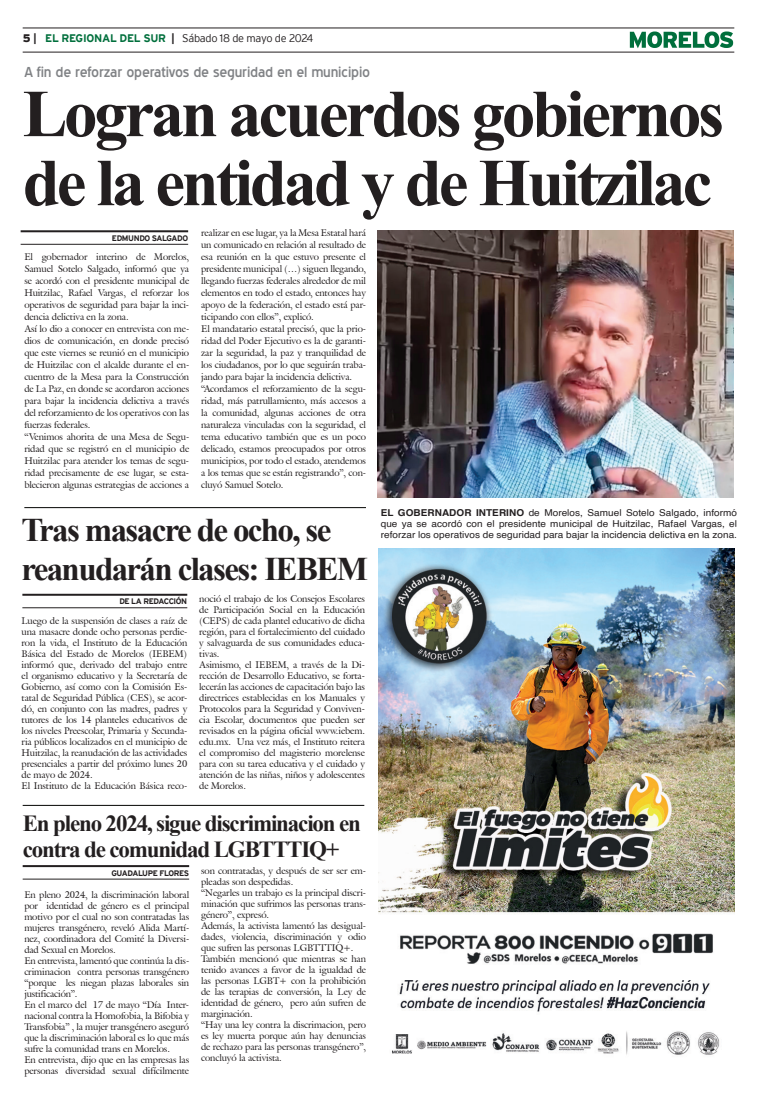
<style>
.page{position:relative;width:757px;height:1106px;background:#fff}
.page>*{position:absolute;margin:0;border:0;box-sizing:border-box;transform-origin:0 0}
.t1{font:700 67px/69px "Times New Roman";letter-spacing:-.05em;color:#231f20}
.t2{font:700 33px/39px "Times New Roman";letter-spacing:-.05em;color:#231f20}
.t3{font:700 23px/26px "Times New Roman";letter-spacing:-.05em;color:#231f20}
.t4{font:14px "Blue Highway";letter-spacing:-.015em;color:#808285;scale:1.05 1}
.t5{font:300 11px "Interstate";letter-spacing:-.025em;color:#231f20}
.t6{font:9.5px/11px "Galliard IT Cby BT";letter-spacing:-.01em;color:#231f20}
.t7{font:9.5px/11px "Helvetica";letter-spacing:.005em;color:#231f20;text-align:justify;scale:1.05 1}
.t8{font:700 8px "Interstate";letter-spacing:-.05em;color:#231f20}
.s1{font-weight:900}
.s2{font-weight:700}
.s3{font-weight:700;color:#006f3c}
</style>
<div class="page">
<hr style="left:23px;top:28px;width:711px;height:1px;background:#231f20">
<hr style="left:23px;top:52px;width:711px;height:1px;background:#231f20">
<svg style="left:630px;top:31px;width:103px;height:17px"></svg>
<img style="left:378px;top:548px;width:356px;height:507px">
<hr style="left:23px;top:865px;width:166px;height:2px;background:#231f20">
<hr style="left:23px;top:878px;width:166px;height:1px;background:#231f20">
<hr style="left:23px;top:805px;width:341px;height:1px;background:#040503">
<hr style="left:22px;top:594px;width:165px;height:2px;background:#231f20">
<hr style="left:22px;top:607px;width:165px;height:1px;background:#231f20">
<hr style="left:24px;top:507px;width:342px;height:1px;background:#040503">
<hr style="left:21px;top:230px;width:167px;height:2px;background:#231f20">
<hr style="left:21px;top:244px;width:167px;height:1px;background:#231f20">
<img style="left:378px;top:230px;width:355px;height:267px">
<p class="t5" style="left:23px;top:32px;width:292px"><span class="s1">5</span> <span class="s2">|</span> <span class="s3">EL REGIONAL DEL SUR</span> <span class="s2">|</span> Sábado 18 de mayo de 2024</p>
<h3 class="t4" style="left:24px;top:63px;width:331px">A fin de reforzar operativos de seguridad en el municipio</h3>
<h1 class="t1" style="left:23px;top:77px;width:703px">Logran acuerdos gobiernos de la entidad y de Huitzilac</h1>
<p class="t8" style="left:112px;top:234px;width:78px">EDMUNDO SALGADO</p>
<p class="t6" style="left:201px;top:226px;width:166px;line-height:12px">realizar en ese lugar, ya la Mesa Estatal hará un comunicado en relación al resultado de esa reunión en la que estuvo presente el presidente municipal (…) siguen llegando, llegando fuerzas federales alrededor de mil elementos en todo el estado, entonces hay apoyo de la federación, el estado está par&shy;ticipando con ellos”, explicó.<br>El mandatario estatal precisó, que la prio&shy;ridad del Poder Ejecutivo es la de garanti&shy;zar la seguridad, la paz y tranquilidad de los ciudadanos, por lo que seguirán traba&shy;jando para bajar la incidencia delictiva. “Acordamos el reforzamiento de la segu&shy;ridad, más patrullamiento, más accesos a la comunidad, algunas acciones de otra naturaleza vinculadas con la seguridad, el tema educativo también que es un poco delicado, estamos preocupados por otros municipios, por todo el estado, atendemos a los temas que se están registrando”, con&shy;cluyó Samuel Sotelo.</p>
<p class="t6" style="left:24px;top:250px;width:166px;line-height:12px">El gobernador interino de Morelos, Samuel Sotelo Salgado, informó que ya se acordó con el presidente municipal de Huitzilac, Rafael Vargas, el reforzar los operativos de seguridad para bajar la inci&shy;dencia delictiva en la zona.<br>Así lo dio a conocer en entrevista con me&shy;dios de comunicación, en donde precisó que este viernes se reunió en el municipio de Huitzilac con el alcalde durante el en&shy;cuentro de la Mesa para la Construcción de La Paz, en donde se acordaron acciones para bajar la incidencia delictiva a través del reforzamiento de los operativos con las fuerzas federales.<br>“Venimos ahorita de una Mesa de Segu&shy;ridad que se registró en el municipio de Huitzilac para atender los temas de segu&shy;ridad precisamente de ese lugar, se esta&shy;blecieron algunas estrategias de acciones a</p>
<h2 class="t2" style="left:21px;top:510px;width:348px">Tras masacre de ocho, se reanudarán clases: IEBEM</h2>
<p class="t8" style="left:119px;top:597px;width:69px">DE LA REDACCIÓN</p>
<p class="t6" style="left:199px;top:593px;width:167px">noció el trabajo de los Consejos Escolares de Participación Social en la Educación (CEPS) de cada plantel educativo de dicha región, para el fortalecimiento del cuidado y salvaguarda de sus comunidades educa&shy;tivas.<br>Asimismo, el IEBEM, a través de la Di&shy;rección de Desarrollo Educativo, se forta&shy;lecerán las acciones de capacitación bajo las directrices establecidas en los Manuales y Protocolos para la Seguridad y Conviven&shy;cia Escolar, documentos que pueden ser revisados en la página oficial www.iebem. edu.mx. Una vez más, el Instituto reitera el compromiso del magisterio morelense para con su tarea educativa y el cuidado y atención de las niñas, niños y adolescentes de Morelos.</p>
<p class="t6" style="left:22px;top:615px;width:167px">Luego de la suspensión de clases a raíz de una masacre donde ocho personas perdie&shy;ron la vida, el Instituto de la Educación Básica del Estado de Morelos (IEBEM) informó que, derivado del trabajo entre el organismo educativo y la Secretaría de Gobierno, así como con la Comisión Es&shy;tatal de Seguridad Pública (CES), se acor&shy;dó, en conjunto con las madres, padres y tutores de los 14 planteles educativos de los niveles Preescolar, Primaria y Secunda&shy;ria públicos localizados en el municipio de Huitzilac, la reanudación de las actividades presenciales a partir del próximo lunes 20 de mayo de 2024.<br>El Instituto de la Educación Básica reco-</p>
<h3 class="t3" style="left:23px;top:809px;width:340px">En pleno 2024, sigue discriminacion en contra de comunidad LGBTTTIQ+</h3>
<p class="t8" style="left:111px;top:868px;width:79px">GUADALUPE FLORES</p>
<p class="t6" style="left:201px;top:864px;width:166px">son contratadas, y después de ser ser em&shy;pleadas son despedidas.<br>“Negarles un trabajo es la principal discri&shy;minación que sufrimos las personas trans&shy;género”, expresó.<br>Además, la activista lamentó las desigual&shy;dades, violencia, discriminación y odio que sufren las personas LGBTTTIQ+.<br>También mencionó que mientras se han tenido avances a favor de la igualdad de las personas LGBT+ con la prohibición de las terapias de conversión, la Ley de identidad de género, pero aún sufren de marginación.<br>“Hay una ley contra la discrimacion, pero es ley muerta porque aún hay denuncias de rechazo para las personas transgénero”, concluyó la activista.</p>
<p class="t6" style="left:24px;top:888px;width:166px">En pleno 2024, la discriminación laboral por identidad de género es el principal motivo por el cual no son contratadas las mujeres transgénero, reveló Alida Martí&shy;nez, coordinadora del Comité la Diversi&shy;dad Sexual en Morelos.<br>En entrevista, lamentó que continúa la dis&shy;criminacion contra personas transgénero “porque les niegan plazas laborales sin justificación”.<br>En el marco del 17 de mayo “Día Inter&shy;nacional contra la Homofobia, la Bifobia y Transfobia” , la mujer transgénero aseguró que la discriminación laboral es lo que más sufre la comunidad trans en Morelos.<br>En entrevista, dijo que en las empresas las personas diversidad sexual difícilmente</p>
<p class="t7" style="left:381px;top:507px;width:341px"><span class="s2">EL GOBERNADOR INTERINO</span> de Morelos, Samuel Sotelo Salgado, informó que ya se acordó con el presidente municipal de Huitzilac, Rafael Vargas, el reforzar los operativos de seguridad para bajar la incidencia delictiva en la zona.</p>
</div>
